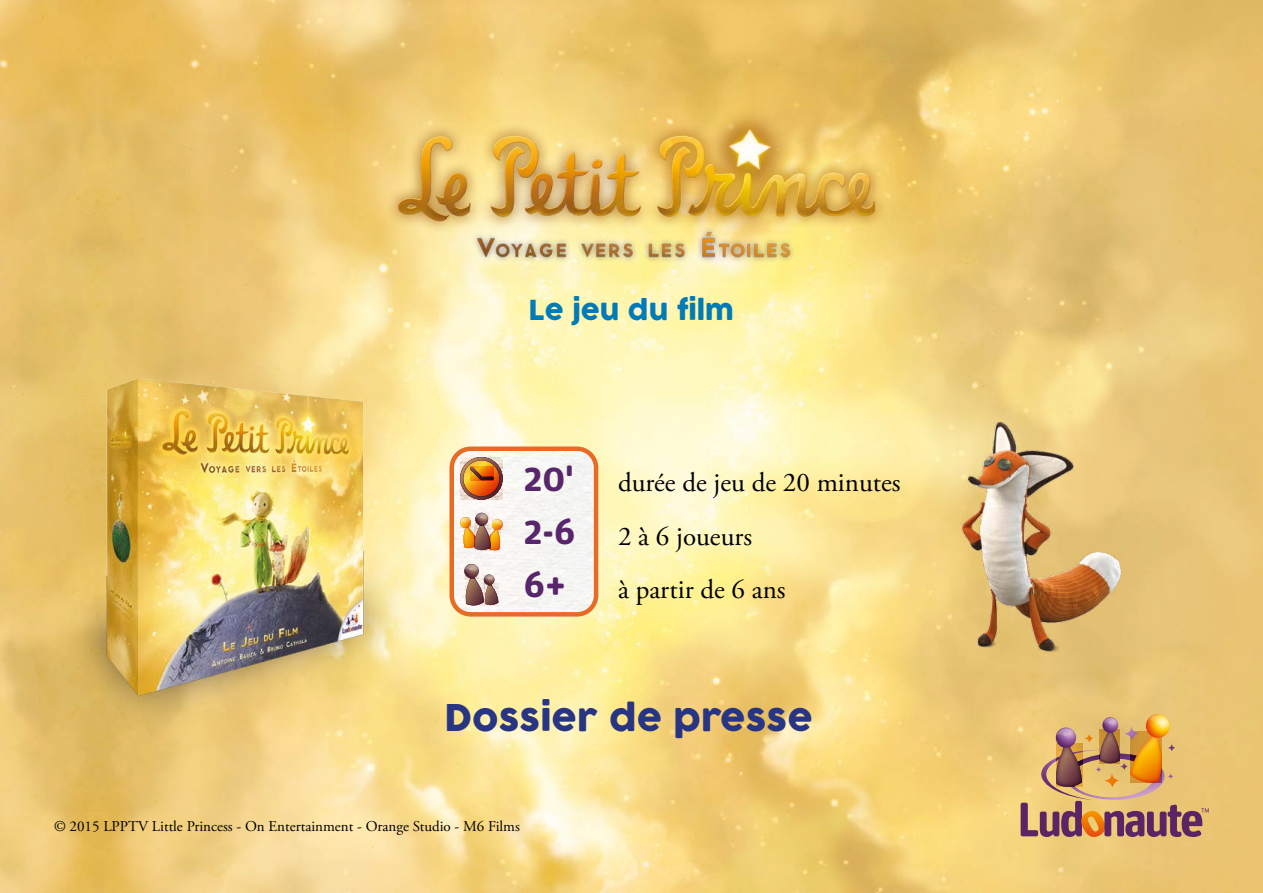
<style>
.page{position:relative;width:1263px;height:893px;background:#fff}
.page>*{position:absolute;margin:0;border:0;box-sizing:border-box;transform-origin:0 0}
.t1{font:36px "COCOGOOSE";color:#283583}
.t2{font:700 36px/53.1px "Unit Rounded OT";color:#59266c;text-align:justify}
.t3{font:27px/52.9px "Adobe Garamond Pro";color:#000}
.t4{font:27px "COCOGOOSE";color:#007bb7}
.t5{font:15px "Adobe Garamond Pro";color:#000}
</style>
<div class="page">
<img style="left:0;top:0;width:1263px;height:893px">
<svg style="left:1021px;top:714px;width:188px;height:125px;background:#cda068"></svg>
<img style="left:333px;top:68px;width:597px;height:217px">
<img style="left:54px;top:378px;width:365px;height:351px">
<img style="left:902px;top:406px;width:237px;height:271px">
<svg style="left:449px;top:446px;width:149px;height:171px"></svg>
<h2 class="t4" style="left:529px;top:290px;width:207px">Le jeu du film</h2>
<h1 class="t2" style="left:524px;top:452px;width:53px">20' 2-6<br>6+</h1>
<h2 class="t3" style="left:618px;top:457px;width:284px">durée de jeu de 20 minutes</h2>
<h2 class="t3" style="left:618px;top:511px;width:169px">2 à 6 joueurs<br>à partir de 6 ans</h2>
<h1 class="t1" style="left:444px;top:691px;width:370px">Dossier de presse</h1>
<p class="t5" style="left:54px;top:817px;width:467px">© 2015 LPPTV Little Princess - On Entertainment - Orange Studio - M6 Films</p>
</div>
